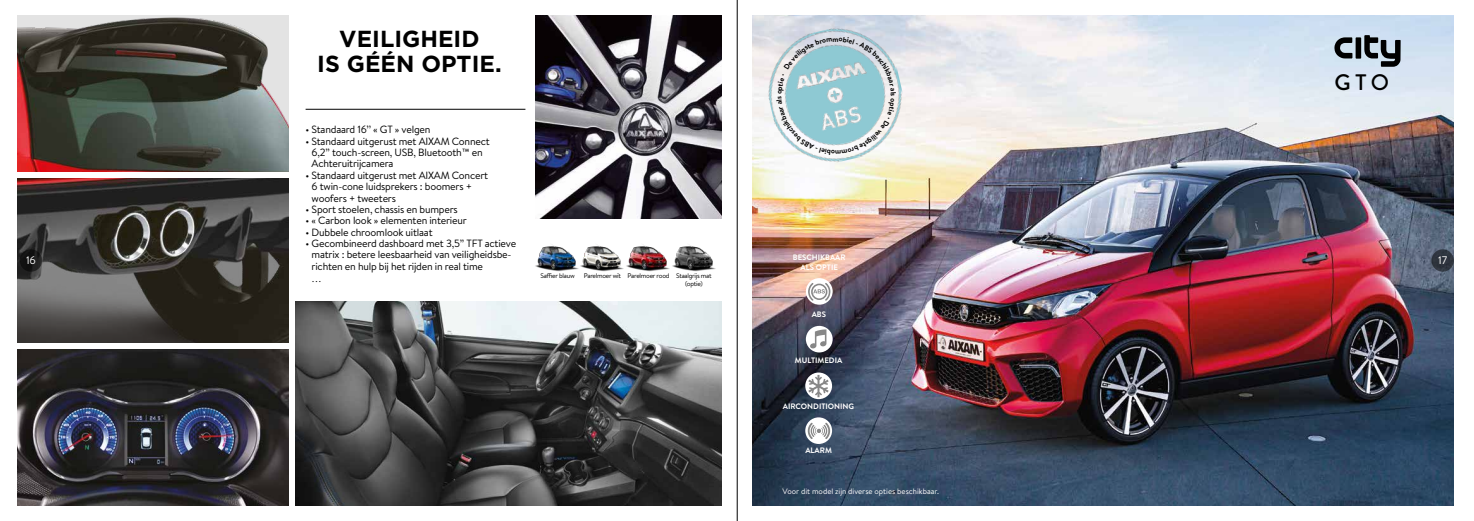
<style>
.page{position:relative;width:1474px;height:521px;background:#fff}
.page>*{position:absolute;margin:0;border:0;box-sizing:border-box;transform-origin:0 0}
.t1{font:700 23.19px/24.8px "Gotham";color:#000;text-align:center}
.t2{font:500 22.4px "Brandon Text";color:#000}
.t3{font:10.94px "Brandon Text";color:#fff}
.t4{font:10.5px/11.4px "Brandon Text";letter-spacing:-.02em;color:#000}
.t5{font:10.5px "Minion Pro";color:#000}
.t6{font:700 7.88px/9.5px "Brandon Text";color:#fff;text-align:center}
.t7{font:7.88px "Brandon Text";color:#fff}
.t8{font:6.74px/8px "Brandon Text";letter-spacing:-.04em;color:#000}
</style>
<div class="page">
<hr style="left:305px;top:109px;width:220px;height:1px;background:#000">
<img style="left:535px;top:245px;width:38px;height:27px">
<img style="left:573px;top:256px;width:1px;height:14px">
<img style="left:574px;top:245px;width:45px;height:27px">
<img style="left:619px;top:258px;width:1px;height:12px">
<img style="left:620px;top:245px;width:44px;height:27px">
<img style="left:664px;top:256px;width:2px;height:14px">
<img style="left:666px;top:245px;width:50px;height:27px">
<img style="left:296px;top:301px;width:426px;height:205px">
<img style="left:17px;top:15px;width:272px;height:156px">
<img style="left:17px;top:179px;width:272px;height:163px">
<img style="left:17px;top:350px;width:272px;height:156px">
<img style="left:536px;top:15px;width:186px;height:204px">
<img style="left:752px;top:15px;width:702px;height:491px">
<div style="left:1355px;top:37px;width:6px;height:22px;background:#000"></div>
<svg style="left:1334px;top:37px;width:18px;height:21px"></svg>
<svg style="left:1364px;top:35px;width:36px;height:32px"></svg>
<svg style="left:805px;top:372px;width:27px;height:27px"></svg>
<svg style="left:808px;top:375px;width:20px;height:22px"></svg>
<svg style="left:805px;top:417px;width:27px;height:27px"></svg>
<svg style="left:807px;top:423px;width:23px;height:16px"></svg>
<svg style="left:805px;top:326px;width:27px;height:26px"></svg>
<svg style="left:810px;top:329px;width:16px;height:19px"></svg>
<svg style="left:805px;top:278px;width:27px;height:27px"></svg>
<svg style="left:808px;top:283px;width:22px;height:18px"></svg>
<hr style="left:737px;top:0;width:1px;height:521px;background:#000">
<img style="left:756px;top:16px;width:158px;height:158px">
<div style="left:1431px;top:249px;width:22px;height:23px;background:#2f353f;border-radius:50%"></div>
<svg style="left:20px;top:249px;width:22px;height:23px"></svg>
<svg style="left:776px;top:37px;width:120px;height:118px"></svg>
<h1 class="t1" style="left:317px;top:26px;width:186px">VEILIGHEID<br>IS GÉÉN OPTIE.</h1>
<h2 class="t2" style="left:1334px;top:66px;width:56px">GTO</h2>
<p class="t4" style="left:305px;top:124px;width:126px">• Standaard 16’’ « GT » velgen</p>
<p class="t4" style="left:311px;top:135px;width:180px;text-indent:-6px">• Standaard uitgerust met AIXAM Connect<br>6,2’’ touch-screen, USB, Bluetooth™ en<br>Achteruitrijcamera</p>
<p class="t4" style="left:311px;top:169px;width:178px;text-indent:-6px">• Standaard uitgerust met AIXAM Concert<br>6 twin-cone luidsprekers : boomers + woofers + tweeters</p>
<p class="t4" style="left:305px;top:203px;width:154px">• Sport stoelen, chassis en bumpers</p>
<p class="t4" style="left:305px;top:215px;width:163px">• « Carbon look » elementen interieur</p>
<p class="t4" style="left:305px;top:226px;width:129px">• Dubbele chroomlook uitlaat</p>
<p class="t4" style="left:311px;top:237px;width:206px;text-indent:-6px">• Gecombineerd dashboard met 3,5’’ TFT actieve matrix : betere leesbaarheid van veiligheidsbe&shy;richten en hulp bij het rijden in real time</p>
<p class="t5" style="left:311px;top:272px;width:12px">…</p>
<p class="t6" style="left:792px;top:253px;width:54px">BESCHIKBAAR<br>ALS OPTIE</p>
<p class="t3" style="left:26px;top:253px;width:11px">16</p>
<p class="t3" style="left:1438px;top:253px;width:10px">17</p>
<p class="t8" style="left:540px;top:271px;width:36px">Saffier blauw</p>
<p class="t8" style="left:685px;top:271px;width:28px;text-indent:-101px">Parelmoer wit Parelmoer rood Staalgrijs mat (optie)</p>
<p class="t6" style="left:811px;top:309px;width:16px">ABS</p>
<p class="t6" style="left:795px;top:355px;width:49px">MULTIMEDIA</p>
<p class="t6" style="left:782px;top:401px;width:73px">AIRCONDITIONING</p>
<p class="t6" style="left:805px;top:446px;width:28px">ALARM</p>
<p class="t7" style="left:782px;top:486px;width:158px">Voor dit model zijn diverse opties beschikbaar.</p>
</div>
